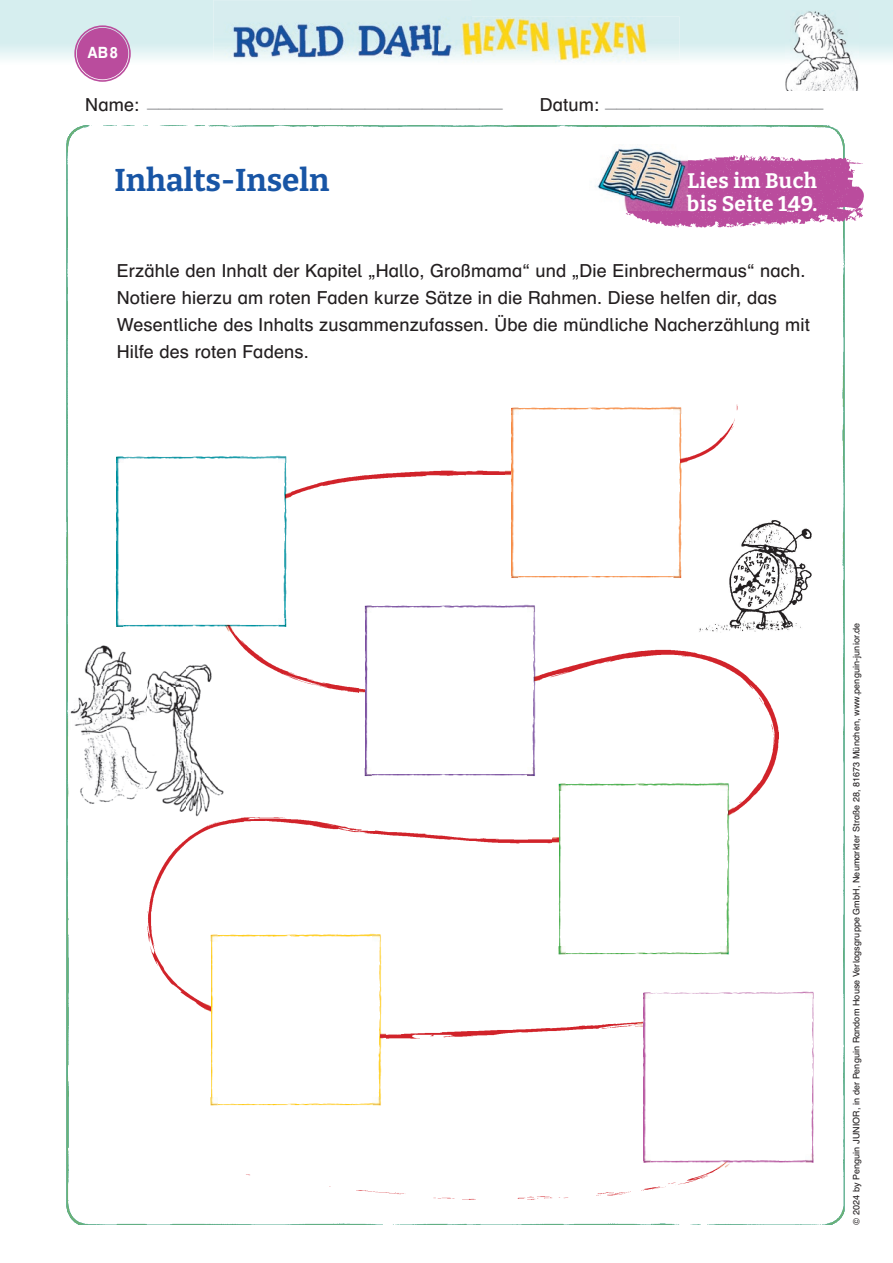
<style>
.page{position:relative;width:893px;height:1263px;background:#fff}
.page>*{position:absolute;margin:0;border:0;box-sizing:border-box;transform-origin:0 0}
.t1{font:700 31.5px "Bitter";color:#1855a5}
.t2{font:21px "Schulbuch Nord Pro";color:#939598}
.t3{font:700 21px/22.5px "Bitter";letter-spacing:.02em;color:#fff}
.t4{font:18px/27px "Schulbuch Nord Pro";letter-spacing:.01em;color:#231f20}
.t5{font:700 15.45px "Schulbuch Nord Pro";color:#fff;scale:.93 1}
.t6{font:9px "Schulbuch Nord Pro";letter-spacing:.01em;color:#231f20}
</style>
<div class="page">
<svg style="left:0;top:0;width:893px;height:69px"></svg>
<div style="left:77px;top:28px;width:51px;height:51px;background:#ba4c9d;border-radius:50%"></div>
<div style="left:74px;top:25px;width:57px;height:57px;border:2px solid #ba4c9d;border-radius:50%"></div>
<div style="left:78px;top:29px;width:50px;height:50px;border:2px solid #ba4c9d;border-radius:50%"></div>
<img style="left:213px;top:0;width:258px;height:64px">
<img style="left:439px;top:17px;width:240px;height:52px">
<img style="left:439px;top:17px;width:32px;height:47px">
<img style="left:66px;top:125px;width:779px;height:1100px">
<img style="left:785px;top:11px;width:74px;height:79px">
<img style="left:69px;top:644px;width:156px;height:172px">
<img style="left:698px;top:519px;width:114px;height:114px">
<img style="left:620px;top:141px;width:244px;height:103px">
<img style="left:589px;top:144px;width:99px;height:66px">
<p class="t5" style="left:87px;top:41px;width:34px">AB 8</p>
<p class="t2" style="left:85px;top:85px;width:419px"><sub>Name:</sub> _______________________________</p>
<p class="t2" style="left:540px;top:85px;width:285px"><sub>Datum:</sub> __________________</p>
<h1 class="t1" style="left:115px;top:154px;width:216px">Inhalts-Inseln</h1>
<p class="t3" style="left:687px;top:168px;width:132px">Lies im Buch bis Seite 149.</p>
<p class="t4" style="left:117px;top:257px;width:695px">Erzähle den Inhalt der Kapitel „Hallo, Großmama“ und „Die Einbrechermaus“ nach.<br>Notiere hierzu am roten Faden kurze Sätze in die Rahmen. Diese helfen dir, das Wesentliche des Inhalts zusammenzufassen. Übe die mündliche Nacherzählung mit Hilfe des roten Fadens.</p>
<p class="t6" style="left:850px;top:1224px;width:603px;rotate:-90deg">© 2024 by Penguin JUNIOR, in der Penguin Random House Verlagsgruppe GmbH, Neumarkter Straße 28, 81673 München, www.penguin-junior.de</p>
</div>
